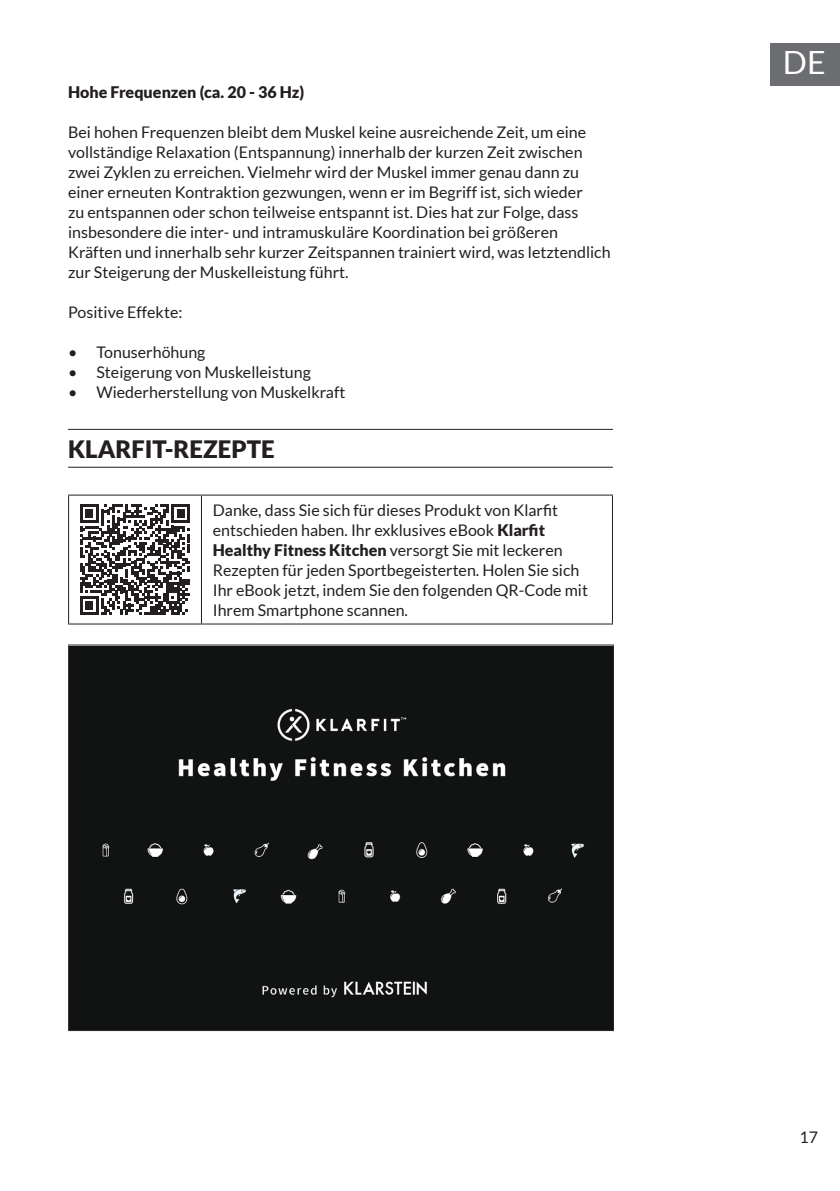
<style>
.page{position:relative;width:840px;height:1191px;background:#fff}
.page>*{position:absolute;margin:0;border:0;box-sizing:border-box;transform-origin:0 0}
.t1{font:32px "Lato";color:#fff}
.t2{font:900 24px "Lato";color:#231f20}
.t3{font:16px/20px "Lato";color:#231f20}
.t4{font:900 16px "Lato";color:#231f20}
.s1{font-weight:900}
</style>
<div class="page">
<div style="left:770px;top:43px;width:69px;height:42px;background:#6c6d70"></div>
<hr style="left:68px;top:429px;width:544px;height:1px;background:#231f20">
<hr style="left:68px;top:467px;width:544px;height:1px;background:#231f20">
<hr style="left:68px;top:494px;width:133px;height:1px;background:#231f20">
<hr style="left:68px;top:495px;width:1px;height:128px;background:#231f20">
<hr style="left:201px;top:494px;width:411px;height:1px;background:#231f20">
<hr style="left:201px;top:495px;width:1px;height:128px;background:#231f20">
<hr style="left:611px;top:495px;width:1px;height:128px;background:#231f20">
<hr style="left:68px;top:623px;width:133px;height:1px;background:#231f20">
<hr style="left:201px;top:623px;width:411px;height:1px;background:#231f20">
<svg style="left:80px;top:504px;width:110px;height:110px"></svg>
<hr style="left:68px;top:644px;width:545px;height:1px;background:#231f20">
<hr style="left:68px;top:645px;width:1px;height:385px;background:#231f20">
<hr style="left:612px;top:645px;width:1px;height:385px;background:#231f20">
<hr style="left:68px;top:1030px;width:545px;height:1px;background:#231f20">
<div style="left:70px;top:646px;width:542px;height:383px;background:#111312"></div>
<p class="t4" style="left:68px;top:83px;width:238px">Hohe Frequenzen (ca. 20 - 36 Hz)</p>
<p class="t3" style="left:68px;top:122px;width:543px">Bei hohen Frequenzen bleibt dem Muskel keine ausreichende Zeit, um eine vollständige Relaxation (Entspannung) innerhalb der kurzen Zeit zwischen zwei Zyklen zu erreichen. Vielmehr wird der Muskel immer genau dann zu einer erneuten Kontraktion gezwungen, wenn er im Begriff ist, sich wieder<br>zu entspannen oder schon teilweise entspannt ist. Dies hat zur Folge, dass insbesondere die inter- und intramuskuläre Koordination bei größeren Kräften und innerhalb sehr kurzer Zeitspannen trainiert wird, was letztendlich zur Steigerung der Muskelleistung führt.</p>
<p class="t3" style="left:68px;top:302px;width:116px">Positive Effekte:</p>
<p class="t3" style="left:68px;top:342px;width:139px">• Tonuserhöhung</p>
<p class="t3" style="left:68px;top:362px;width:244px">• Steigerung von Muskelleistung</p>
<p class="t3" style="left:68px;top:382px;width:278px">• Wiederherstellung von Muskelkraft</p>
<h2 class="t2" style="left:68px;top:435px;width:208px">KLARFIT-REZEPTE</h2>
<p class="t3" style="left:213px;top:500px;width:376px">Danke, dass Sie sich für dieses Produkt von Klarfit entschieden haben. Ihr exklusives eBook <span class="s1">Klarfit Healthy Fitness Kitchen</span> versorgt Sie mit leckeren Rezepten für jeden Sportbegeisterten. Holen Sie sich Ihr eBook jetzt, indem Sie den folgenden QR-Code mit Ihrem Smartphone scannen.</p>
<h1 class="t1" style="left:782px;top:45px;width:44px">DE</h1>
<p class="t3" style="left:799px;top:1127px;width:20px">17</p>
</div>
